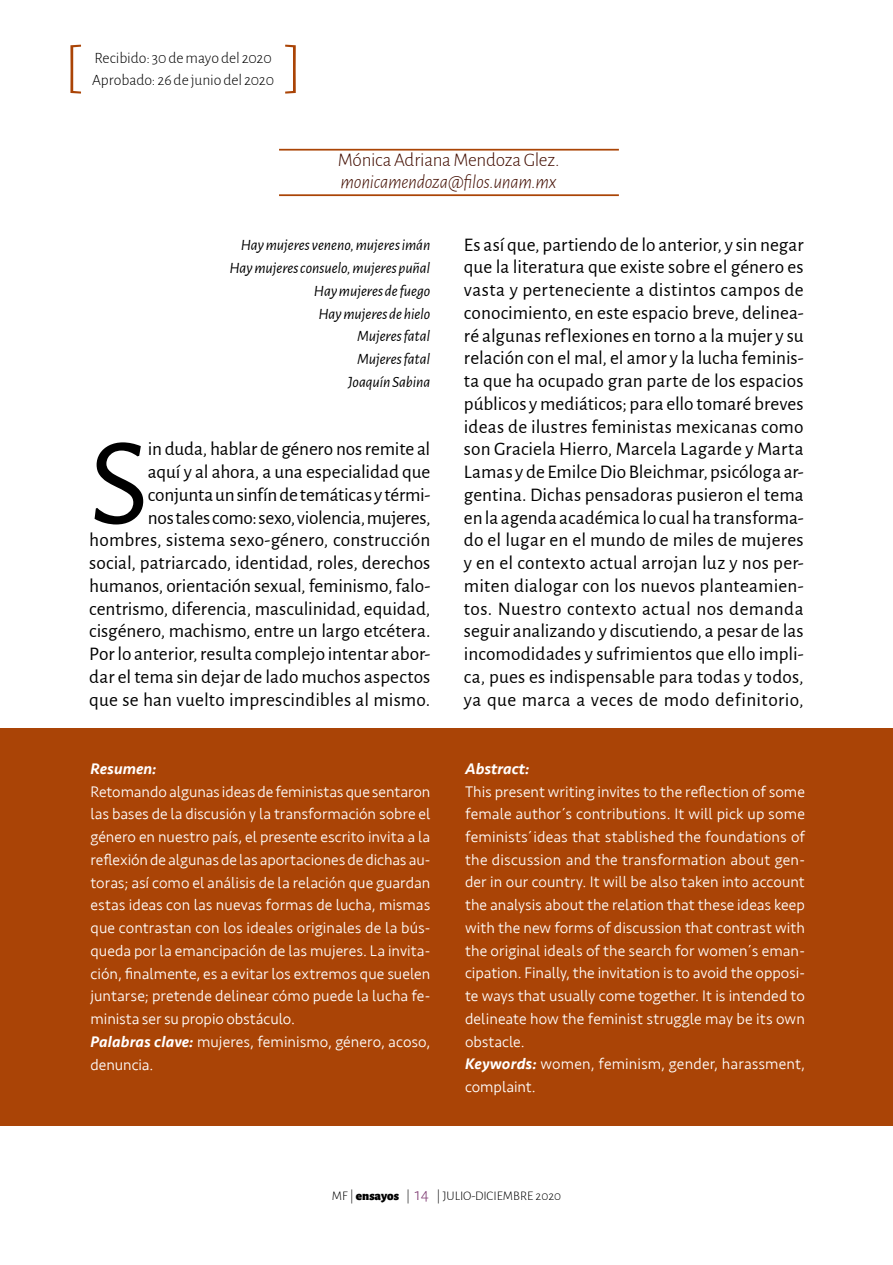
<style>
.page{position:relative;width:893px;height:1265px;background:#fff}
.page>*{position:absolute;margin:0;border:0;box-sizing:border-box;transform-origin:0 0}
.t1{font:125.65px "Alegreya Sans";color:#000}
.t2{font:19.25px/22.8px "Alegreya Sans";color:#000;text-align:right}
.t3{font:italic 300 19.25px "Alegreya Sans";letter-spacing:-.01em;color:#420d00}
.t4{font:300 19.25px "Alegreya Sans";letter-spacing:-.015em;color:#420d00}
.t5{font:300 15.75px/22.8px "Seravek";color:#fff}
.t6{font:italic 15.75px/22.8px "Alegreya Sans";letter-spacing:-.005em;color:#000;text-align:right}
.t7{font:300 15.75px/22.8px "Alegreya Sans";letter-spacing:-.005em;color:#000}
.t8{font:italic 500 15.75px "Seravek";color:#fff}
.t9{font:300 13.12px "Alegreya Sans";color:#000}
.s1{font-weight:500;font-style:italic}
.s2{font-weight:900}
.s3{font-size:17.5px;color:#79326c}
</style>
<div class="page">
<div style="left:0;top:728px;width:893px;height:398px;background:#aa4406"></div>
<hr style="left:279px;top:149px;width:340px;height:2px;background:#aa4406">
<hr style="left:279px;top:194px;width:340px;height:2px;background:#aa4406">
<svg style="left:70px;top:45px;width:11px;height:49px"></svg>
<svg style="left:285px;top:45px;width:11px;height:49px"></svg>
<p class="t7" style="left:92px;top:45px;width:183px">Recibido: 30 de mayo del 2020<br>Aprobado: 26 de junio del 2020</p>
<p class="t4" style="left:338px;top:147px;width:223px">Mónica Adriana Mendoza Glez.</p>
<p class="t3" style="left:340px;top:170px;width:218px">monicamendoza@filos.unam.mx</p>
<p class="t6" style="left:229px;top:233px;width:203px">Hay mujeres veneno, mujeres imán<br>Hay mujeres consuelo, mujeres puñal<br>Hay mujeres de fuego<br>Hay mujeres de hielo<br>Mujeres fatal<br>Mujeres fatal<br>Joaquín Sabina</p>
<p class="t2" style="left:89px;top:437px;width:343px">in duda, hablar de género nos remite al<br>aquí y al ahora, a una especialidad que conjunta un sinfín de temáticas y térmi-<br>nos tales como: sexo, violencia, mujeres, hombres, sistema sexo-género, construcción social, patriarcado, identidad, roles, derechos humanos, orientación sexual, feminismo, falo&shy;centrismo, diferencia, masculinidad, equidad, cisgénero, machismo, entre un largo etcétera.<br>Por lo anterior, resulta complejo intentar abor&shy;dar el tema sin dejar de lado muchos aspectos que se han vuelto imprescindibles al mismo.</p>
<h1 class="t1" style="left:89px;top:396px;width:61px">S</h1>
<p class="t8" style="left:91px;top:759px;width:67px">Resumen:</p>
<p class="t5" style="left:91px;top:780px;width:341px">Retomando algunas ideas de feministas que sentaron las bases de la discusión y la transformación sobre el género en nuestro país, el presente escrito invita a la reflexión de algunas de las aportaciones de dichas au&shy;toras; así como el análisis de la relación que guardan estas ideas con las nuevas formas de lucha, mismas que contrastan con los ideales originales de la bús&shy;queda por la emancipación de las mujeres. La invita&shy;ción, finalmente, es a evitar los extremos que suelen juntarse; pretende delinear cómo puede la lucha fe&shy;minista ser su propio obstáculo.<br><span class="s1">Palabras clave:</span> mujeres, feminismo, género, acoso, denuncia.</p>
<p class="t2" style="left:464px;top:232px;width:341px;text-align:justify">Es así que, partiendo de lo anterior, y sin negar que la literatura que existe sobre el género es vasta y perteneciente a distintos campos de conocimiento, en este espacio breve, delinea&shy;ré algunas reflexiones en torno a la mujer y su relación con el mal, el amor y la lucha feminis&shy;ta que ha ocupado gran parte de los espacios públicos y mediáticos; para ello tomaré breves ideas de ilustres feministas mexicanas como son Graciela Hierro, Marcela Lagarde y Marta Lamas y de Emilce Dio Bleichmar, psicóloga ar&shy;gentina. Dichas pensadoras pusieron el tema en la agenda académica lo cual ha transforma&shy;do el lugar en el mundo de miles de mujeres y en el contexto actual arrojan luz y nos per&shy;miten dialogar con los nuevos planteamien&shy;tos. Nuestro contexto actual nos demanda seguir analizando y discutiendo, a pesar de las incomodidades y sufrimientos que ello impli&shy;ca, pues es indispensable para todas y todos, ya que marca a veces de modo definitorio,</p>
<p class="t8" style="left:465px;top:759px;width:66px">Abstract:</p>
<p class="t5" style="left:465px;top:780px;width:341px">This present writing invites to the reflection of some female author´s contributions. It will pick up some feminists´ideas that stablished the foundations of the discussion and the transformation about gen&shy;der in our country. It will be also taken into account the analysis about the relation that these ideas keep with the new forms of discussion that contrast with the original ideals of the search for women´s eman&shy;cipation. Finally, the invitation is to avoid the opposi&shy;te ways that usually come together. It is intended to delineate how the feminist struggle may be its own obstacle.<br><span class="s1">Keywords:</span> women, feminism, gender, harassment, complaint.</p>
<p class="t9" style="left:332px;top:1187px;width:231px">MF | <span class="s2">ensayos</span> | <span class="s3">14</span> | JULIO-DICIEMBRE 2020</p>
</div>
